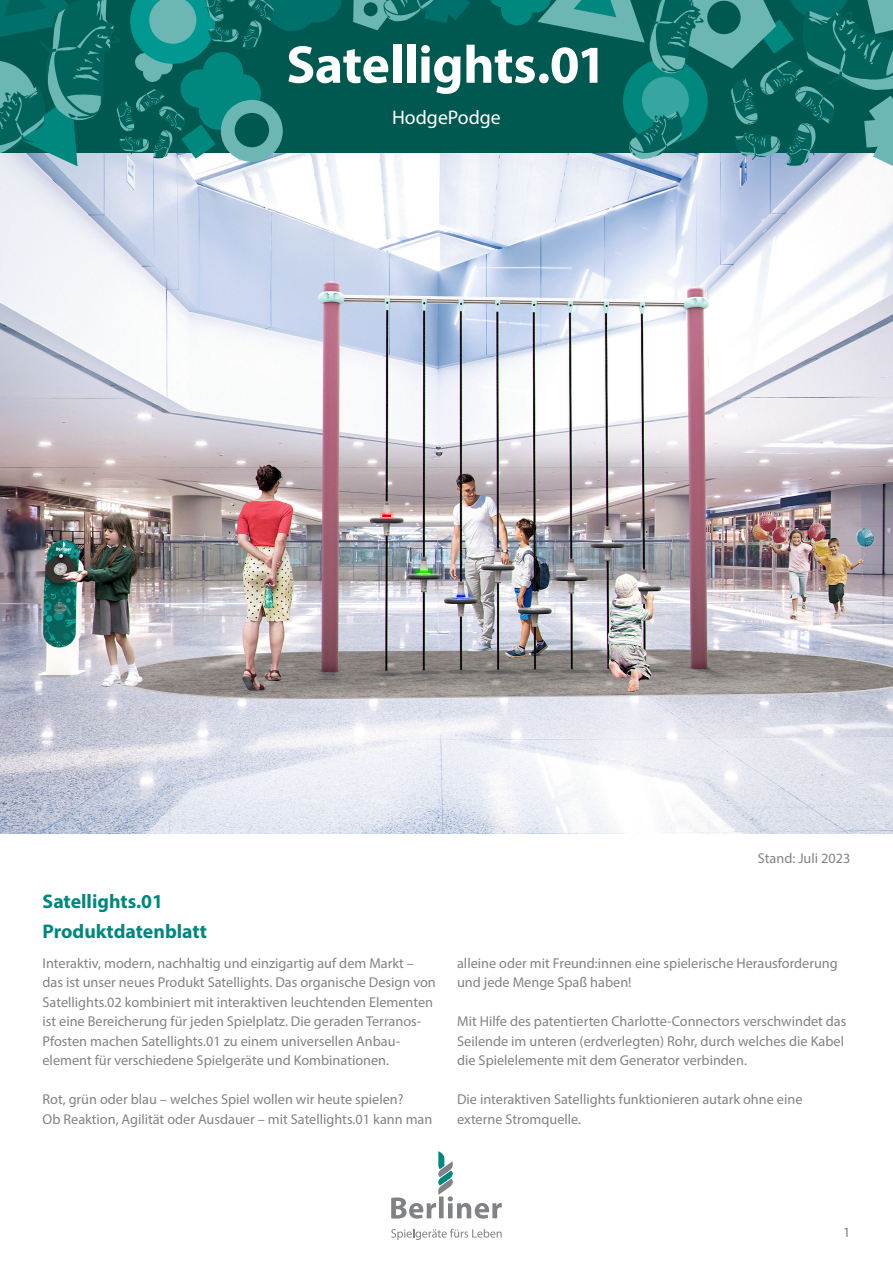
<style>
.page{position:relative;width:893px;height:1263px;background:#fff}
.page>*{position:absolute;margin:0;border:0;box-sizing:border-box;transform-origin:0 0}
.Ü_Produktgruppe{font:700 53.55px "Myriad Pro";letter-spacing:-.01em;color:#fff}
.Ü_Produktname{font:700 19.8px "Myriad Pro";color:#00887e}
.Unterzeile{font:19.8px "Myriad Pro";color:#fff}
.Fließtext_Produktbes{font:14.25px/19.5px "Myriad Pro";color:#808285}
.Stand_Datum{font:14.25px "Myriad Pro";color:#808285}
</style>
<div class="page">
<img style="left:0;top:153px;width:893px;height:680px">
<div style="left:0;top:0;width:893px;height:153px;background:#005951"></div>
<svg style="left:353px;top:0;width:117px;height:30px"></svg>
<svg style="left:486px;top:0;width:407px;height:168px"></svg>
<svg style="left:0;top:0;width:346px;height:166px"></svg>
<svg style="left:391px;top:1151px;width:111px;height:67px"></svg>
<svg style="left:391px;top:1229px;width:111px;height:11px"></svg>
<p class="Ü_Produktgruppe" style="left:286px;top:30px;width:322px">Satellights.01</p>
<p class="Unterzeile" style="left:392px;top:105px;width:110px">HodgePodge</p>
<p class="Stand_Datum" style="left:758px;top:850px;width:94px">Stand: Juli 2023</p>
<p class="Ü_Produktname" style="left:43px;top:888px;width:122px">Satellights.01</p>
<p class="Ü_Produktname" style="left:43px;top:918px;width:166px">Produktdatenblatt</p>
<p class="Fließtext_Produktbes" style="left:43px;top:953px;width:395px">Interaktiv, modern, nachhaltig und einzigartig auf dem Markt – das ist unser neues Produkt Satellights. Das organische Design von Satellights.02 kombiniert mit interaktiven leuchtenden Elementen ist eine Bereicherung für jeden Spielplatz. Die geraden Terranos-Pfosten machen Satellights.01 zu einem universellen Anbau&shy;element für verschiedene Spielgeräte und Kombinationen.</p>
<p class="Fließtext_Produktbes" style="left:43px;top:1089px;width:391px">Rot, grün oder blau – welches Spiel wollen wir heute spielen?<br>Ob Reaktion, Agilität oder Ausdauer – mit Satellights.01 kann man</p>
<p class="Fließtext_Produktbes" style="left:457px;top:953px;width:382px">alleine oder mit Freund:innen eine spielerische Herausforderung und jede Menge Spaß haben!</p>
<p class="Fließtext_Produktbes" style="left:457px;top:1011px;width:391px">Mit Hilfe des patentierten Charlotte-Connectors verschwindet das<br>Seilende im unteren (erdverlegten) Rohr, durch welches die Kabel die Spielelemente mit dem Generator verbinden.</p>
<p class="Fließtext_Produktbes" style="left:457px;top:1089px;width:347px">Die interaktiven Satellights funktionieren autark ohne eine externe Stromquelle.</p>
<p class="Fließtext_Produktbes" style="left:843px;top:1223px;width:9px">1</p>
</div>
